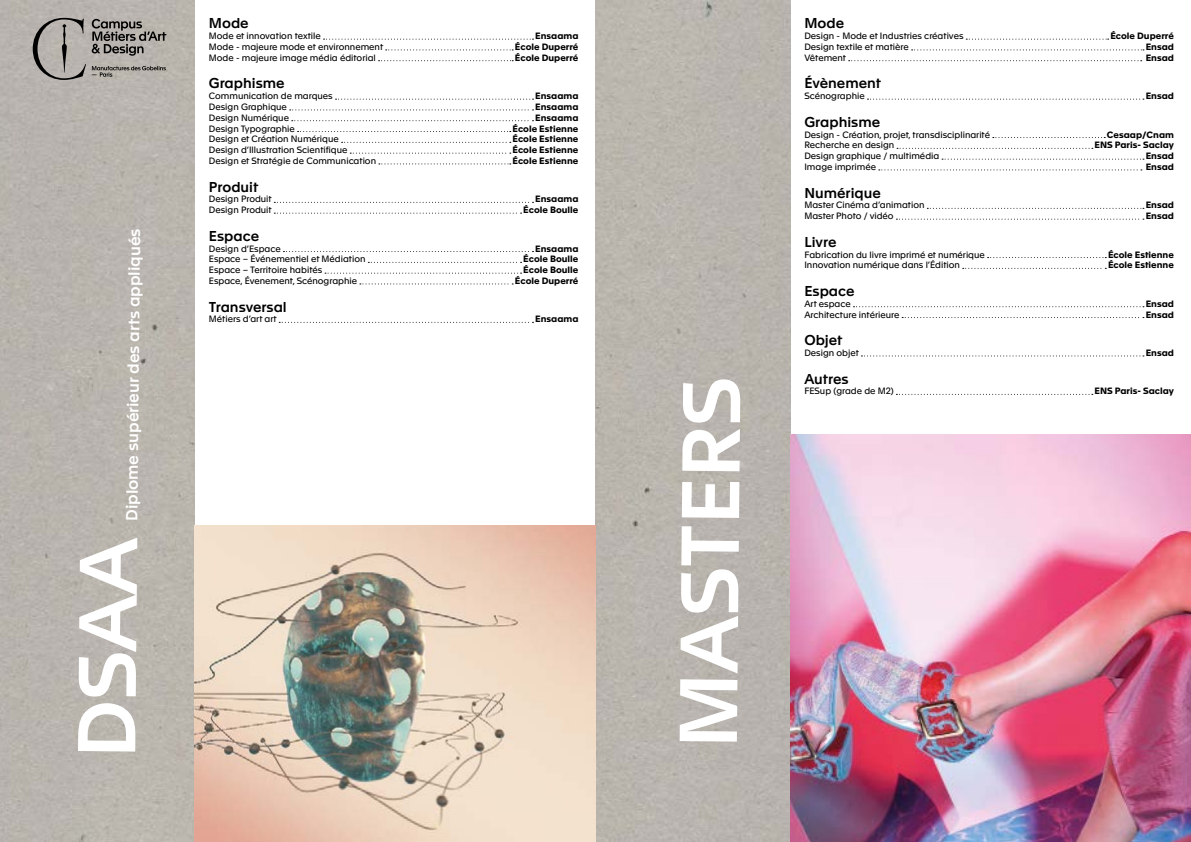
<style>
.page{position:relative;width:1191px;height:842px;background:#fff}
.page>*{position:absolute;margin:0;border:0;box-sizing:border-box;transform-origin:0 0}
.t1{font:500 80px "Apax";color:#fff}
.t2{font:500 16px "Apax";color:#fff}
.t3{font:500 14px "Apax";color:#000}
.t4{font:9px "Apax";color:#000}
.t5{font:700 9px "Apax";color:#000}
</style>
<div class="page">
<div style="left:0;top:0;width:195px;height:842px;background:#b9b4ae"></div>
<svg style="left:33px;top:18px;width:53px;height:62px"></svg>
<svg style="left:92px;top:19px;width:74px;height:37px"></svg>
<svg style="left:92px;top:66px;width:74px;height:11px"></svg>
<div style="left:595px;top:0;width:195px;height:842px;background:#b9b5ae"></div>
<svg style="left:966px;top:39px;width:142px;height:1px"></svg>
<svg style="left:911px;top:49px;width:233px;height:1px"></svg>
<svg style="left:848px;top:60px;width:293px;height:1px"></svg>
<svg style="left:867px;top:99px;width:277px;height:1px"></svg>
<svg style="left:992px;top:137px;width:113px;height:1px"></svg>
<svg style="left:897px;top:148px;width:195px;height:1px"></svg>
<svg style="left:942px;top:159px;width:202px;height:1px"></svg>
<svg style="left:878px;top:169px;width:264px;height:1px"></svg>
<svg style="left:927px;top:208px;width:217px;height:1px"></svg>
<svg style="left:896px;top:219px;width:248px;height:1px"></svg>
<svg style="left:987px;top:257px;width:119px;height:1px"></svg>
<svg style="left:962px;top:268px;width:144px;height:1px"></svg>
<svg style="left:853px;top:306px;width:291px;height:1px"></svg>
<svg style="left:902px;top:317px;width:242px;height:1px"></svg>
<svg style="left:861px;top:355px;width:283px;height:1px"></svg>
<svg style="left:896px;top:394px;width:196px;height:1px"></svg>
<img style="left:790px;top:435px;width:401px;height:407px">
<svg style="left:323px;top:39px;width:210px;height:1px"></svg>
<svg style="left:386px;top:49px;width:127px;height:1px"></svg>
<svg style="left:378px;top:60px;width:135px;height:1px"></svg>
<svg style="left:335px;top:99px;width:198px;height:1px"></svg>
<svg style="left:290px;top:109px;width:243px;height:1px"></svg>
<svg style="left:292px;top:120px;width:241px;height:1px"></svg>
<svg style="left:297px;top:131px;width:214px;height:1px"></svg>
<svg style="left:341px;top:142px;width:170px;height:1px"></svg>
<svg style="left:350px;top:153px;width:161px;height:1px"></svg>
<svg style="left:379px;top:163px;width:132px;height:1px"></svg>
<svg style="left:274px;top:202px;width:259px;height:1px"></svg>
<svg style="left:274px;top:213px;width:247px;height:1px"></svg>
<svg style="left:283px;top:251px;width:250px;height:1px"></svg>
<svg style="left:368px;top:262px;width:153px;height:1px"></svg>
<svg style="left:325px;top:273px;width:196px;height:1px"></svg>
<svg style="left:360px;top:283px;width:153px;height:1px"></svg>
<svg style="left:279px;top:322px;width:254px;height:1px"></svg>
<img style="left:195px;top:526px;width:400px;height:316px">
<h2 class="t2" style="left:119px;top:521px;width:294px;rotate:-89deg">Diplome supérieur des arts appliqués</h2>
<h1 class="t1" style="left:48px;top:757px;width:222px;rotate:-89deg">DSAA</h1>
<h3 class="t3" style="left:209px;top:13px;width:41px">Mode</h3>
<p class="t4" style="left:209px;top:30px;width:113px">Mode et innovation textile</p>
<p class="t5" style="left:535px;top:29px;width:45px">Ensaama</p>
<p class="t4" style="left:209px;top:40px;width:176px">Mode - majeure mode et environnement</p>
<p class="t5" style="left:515px;top:40px;width:65px">École Duperré</p>
<p class="t4" style="left:209px;top:51px;width:168px">Mode - majeure image média éditorial</p>
<p class="t5" style="left:515px;top:51px;width:65px">École Duperré</p>
<h3 class="t3" style="left:209px;top:73px;width:77px">Graphisme</h3>
<p class="t4" style="left:209px;top:90px;width:125px">Communication de marques</p>
<p class="t5" style="left:535px;top:89px;width:45px">Ensaama</p>
<p class="t4" style="left:209px;top:100px;width:80px">Design Graphique</p>
<p class="t5" style="left:535px;top:100px;width:45px">Ensaama</p>
<p class="t4" style="left:209px;top:111px;width:82px">Design Numérique</p>
<p class="t5" style="left:535px;top:111px;width:45px">Ensaama</p>
<p class="t4" style="left:209px;top:122px;width:87px">Design Typographie</p>
<p class="t5" style="left:512px;top:122px;width:67px">École Estienne</p>
<p class="t4" style="left:209px;top:133px;width:131px">Design et Création Numérique</p>
<p class="t5" style="left:512px;top:132px;width:67px">École Estienne</p>
<p class="t4" style="left:209px;top:144px;width:140px">Design d’Illustration Scientifique</p>
<p class="t5" style="left:512px;top:143px;width:67px">École Estienne</p>
<p class="t4" style="left:209px;top:154px;width:169px">Design et Stratégie de Communication</p>
<p class="t5" style="left:512px;top:154px;width:67px">École Estienne</p>
<h3 class="t3" style="left:209px;top:176px;width:51px">Produit</h3>
<p class="t4" style="left:209px;top:193px;width:64px">Design Produit</p>
<p class="t5" style="left:535px;top:192px;width:45px">Ensaama</p>
<p class="t4" style="left:209px;top:204px;width:64px">Design Produit</p>
<p class="t5" style="left:523px;top:203px;width:57px">École Boulle</p>
<h3 class="t3" style="left:209px;top:226px;width:52px">Espace</h3>
<p class="t4" style="left:209px;top:242px;width:73px">Design d’Espace</p>
<p class="t5" style="left:535px;top:242px;width:45px">Ensaama</p>
<p class="t4" style="left:209px;top:253px;width:158px">Espace – Événementiel et Médiation</p>
<p class="t5" style="left:523px;top:252px;width:57px">École Boulle</p>
<p class="t4" style="left:209px;top:264px;width:115px">Espace – Territoire habités</p>
<p class="t5" style="left:523px;top:263px;width:57px">École Boulle</p>
<p class="t4" style="left:209px;top:274px;width:150px">Espace, Évenement, Scénographie</p>
<p class="t5" style="left:515px;top:274px;width:65px">École Duperré</p>
<h3 class="t3" style="left:209px;top:296px;width:79px">Transversal</h3>
<p class="t4" style="left:209px;top:313px;width:69px">Métiers d’art art</p>
<p class="t5" style="left:535px;top:312px;width:45px">Ensaama</p>
<h1 class="t1" style="left:649px;top:747px;width:373px;rotate:-89deg">MASTERS</h1>
<h3 class="t3" style="left:804px;top:13px;width:41px">Mode</h3>
<p class="t4" style="left:804px;top:30px;width:161px">Design - Mode et Industries créatives</p>
<p class="t5" style="left:1110px;top:29px;width:65px">École Duperré</p>
<p class="t4" style="left:804px;top:40px;width:106px">Design textile et matière</p>
<p class="t5" style="left:1145px;top:40px;width:30px">Ensad</p>
<p class="t4" style="left:804px;top:51px;width:43px">Vêtement</p>
<p class="t5" style="left:1145px;top:51px;width:30px">Ensad</p>
<h3 class="t3" style="left:804px;top:73px;width:78px">Évènement</h3>
<p class="t4" style="left:804px;top:90px;width:62px">Scénographie</p>
<p class="t5" style="left:1145px;top:89px;width:30px">Ensad</p>
<h3 class="t3" style="left:804px;top:112px;width:77px">Graphisme</h3>
<p class="t4" style="left:804px;top:128px;width:187px">Design - Création, projet, transdisciplinarité</p>
<p class="t5" style="left:1107px;top:128px;width:68px">Cesaap/Cnam</p>
<p class="t4" style="left:804px;top:139px;width:91px">Recherche en design</p>
<p class="t5" style="left:1094px;top:138px;width:81px">ENS Paris- Saclay</p>
<p class="t4" style="left:804px;top:150px;width:136px">Design graphique / multimédia</p>
<p class="t5" style="left:1145px;top:149px;width:30px">Ensad</p>
<p class="t4" style="left:804px;top:160px;width:73px">Image imprimée</p>
<p class="t5" style="left:1145px;top:160px;width:30px">Ensad</p>
<h3 class="t3" style="left:804px;top:182px;width:78px">Numérique</h3>
<p class="t4" style="left:804px;top:199px;width:122px">Master Cinéma d’animation</p>
<p class="t5" style="left:1145px;top:198px;width:30px">Ensad</p>
<p class="t4" style="left:804px;top:210px;width:91px">Master Photo / vidéo</p>
<p class="t5" style="left:1145px;top:209px;width:30px">Ensad</p>
<h3 class="t3" style="left:804px;top:232px;width:34px">Livre</h3>
<p class="t4" style="left:804px;top:248px;width:182px">Fabrication du livre imprimé et numérique</p>
<p class="t5" style="left:1108px;top:248px;width:67px">École Estienne</p>
<p class="t4" style="left:804px;top:259px;width:157px">Innovation numérique dans l’Édition</p>
<p class="t5" style="left:1108px;top:258px;width:67px">École Estienne</p>
<h3 class="t3" style="left:804px;top:281px;width:52px">Espace</h3>
<p class="t4" style="left:804px;top:297px;width:48px">Art espace</p>
<p class="t5" style="left:1145px;top:297px;width:30px">Ensad</p>
<p class="t4" style="left:804px;top:308px;width:97px">Architecture intérieure</p>
<p class="t5" style="left:1145px;top:308px;width:30px">Ensad</p>
<h3 class="t3" style="left:804px;top:330px;width:40px">Objet</h3>
<p class="t4" style="left:804px;top:346px;width:56px">Design objet</p>
<p class="t5" style="left:1145px;top:346px;width:30px">Ensad</p>
<h3 class="t3" style="left:804px;top:368px;width:46px">Autres</h3>
<p class="t4" style="left:804px;top:385px;width:91px">FESup (grade de M2)</p>
<p class="t5" style="left:1094px;top:384px;width:81px">ENS Paris- Saclay</p>
</div>
